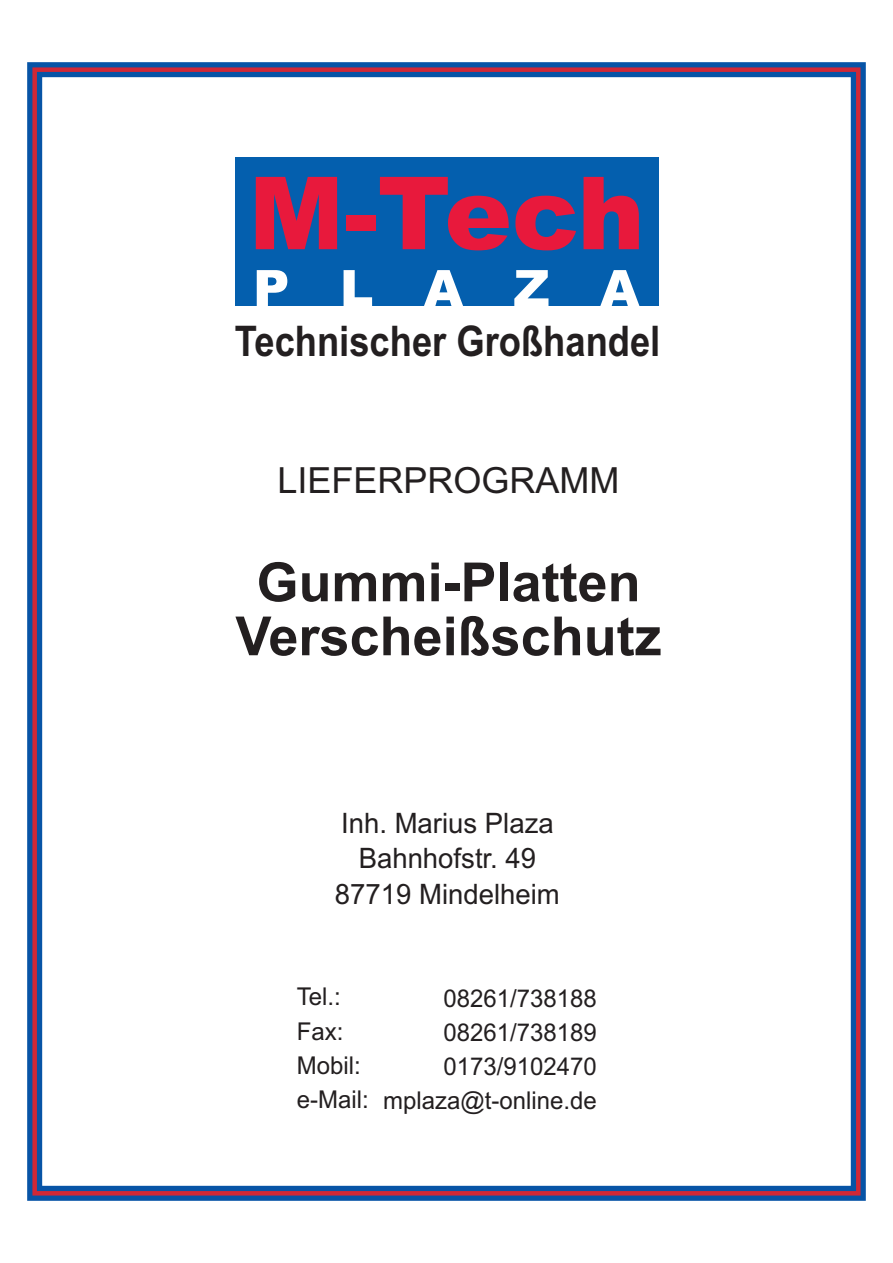
<style>
.page{position:relative;width:893px;height:1263px;background:#fff}
.page>*{position:absolute;margin:0;border:0;box-sizing:border-box;transform-origin:0 0}
.t1{font:900 100.95px "Arial";color:#e8193c}
.t2{font:700 54px/54px "Arial";color:#231f20;text-align:center}
.t3{font:900 50.25px "Arial";color:#fff}
.t4{font:700 42.15px "Arial";color:#231f20;scale:.86 1}
.t5{font:36px "Arial";color:#231f20}
.t6{font:28.2px/35.2px "Arial";color:#231f20;text-align:center}
.t7{font:24.6px/34px "Arial";color:#231f20}
</style>
<div class="page">
<div style="left:235px;top:158px;width:423px;height:148px;background:#045fae"></div>
<div style="left:27px;top:62px;width:839px;height:1139px;border:15px solid #0754a6"></div>
<div style="left:32px;top:67px;width:828px;height:1128px;border:4px solid #d02836"></div>
<h1 class="t1" style="left:249px;top:177px;width:398px">M-Tech</h1>
<h3 class="t3" style="left:253px;top:270px;width:388px">P L A Z A</h3>
<h3 class="t4" style="left:235px;top:325px;width:496px">Technischer Großhandel</h3>
<h3 class="t5" style="left:277px;top:467px;width:344px">LIEFERPROGRAMM</h3>
<h2 class="t2" style="left:235px;top:560px;width:428px">Gummi-Platten<br>Verscheißschutz</h2>
<p class="t6" style="left:335px;top:808px;width:226px">Inh. Marius Plaza<br>Bahnhofstr. 49<br>87719 Mindelheim</p>
<p class="t7" style="left:297px;top:982px;width:73px">Tel.:<br>Fax:<br>Mobil: e-Mail:</p>
<p class="t7" style="left:383px;top:983px;width:215px;text-align:right">08261/738188<br>08261/738189<br>0173/9102470 mplaza@t-online.de</p>
</div>
